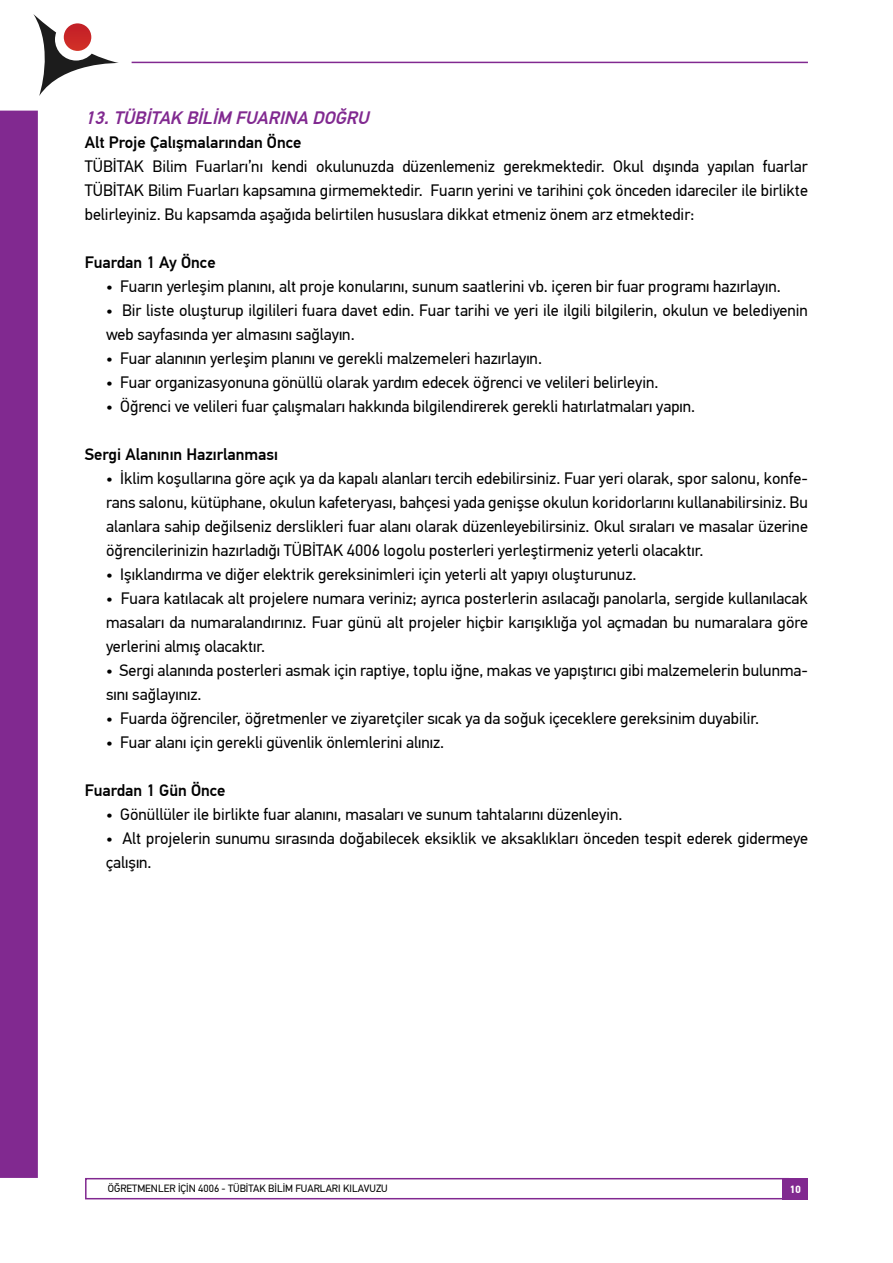
<style>
.page{position:relative;width:893px;height:1263px;background:#fff}
.page>*{position:absolute;margin:0;border:0;box-sizing:border-box;transform-origin:0 0}
.t1{font:italic 500 18px "PF Din Text Pro";color:#812990}
.t2{font:16.5px/24px "PF Din Text Pro";color:#000;text-align:justify}
.t3{font:500 16.5px "PF Din Text Pro";color:#000}
.t4{font:10.5px "PF Din Text Pro";color:#000}
.t5{font:700 10.5px "PF Din Text Pro";color:#fff}
</style>
<div class="page">
<div style="left:85px;top:1178px;width:704px;height:21px;border:2px solid #812990"></div>
<div style="left:782px;top:1178px;width:26px;height:21px;background:#812990"></div>
<div style="left:0;top:111px;width:38px;height:1067px;background:#812990"></div>
<svg style="left:33px;top:14px;width:86px;height:82px"></svg>
<hr style="left:132px;top:62px;width:676px;height:1px;background:#812990">
<p class="t1" style="left:85px;top:107px;width:290px">13.TÜBİTAK BİLİM FUARINA DOĞRU</p>
<p class="t3" style="left:85px;top:132px;width:218px">Alt Proje Çalışmalarından Önce</p>
<p class="t2" style="left:85px;top:155px;width:725px">TÜBİTAK Bilim Fuarları’nı kendi okulunuzda düzenlemeniz gerekmektedir. Okul dışında yapılan fuarlar TÜBİTAK Bilim Fuarları kapsamına girmemektedir. Fuarın yerini ve tarihini çok önceden idareciler ile birlikte belirleyiniz. Bu kapsamda aşağıda belirtilen hususlara dikkat etmeniz önem arz etmektedir:</p>
<p class="t3" style="left:85px;top:252px;width:132px">Fuardan 1 Ay Önce</p>
<p class="t2" style="left:106px;top:275px;width:676px">• Fuarın yerleşim planını, alt proje konularını, sunum saatlerini vb. içeren bir fuar programı hazırlayın.</p>
<p class="t2" style="left:106px;top:299px;width:703px">• Bir liste oluşturup ilgilileri fuara davet edin. Fuar tarihi ve yeri ile ilgili bilgilerin, okulun ve belediyenin web sayfasında yer almasını sağlayın.</p>
<p class="t2" style="left:106px;top:347px;width:437px">• Fuar alanının yerleşim planını ve gerekli malzemeleri hazırlayın.</p>
<p class="t2" style="left:106px;top:371px;width:554px">• Fuar organizasyonuna gönüllü olarak yardım edecek öğrenci ve velileri belirleyin.</p>
<p class="t2" style="left:106px;top:395px;width:591px">• Öğrenci ve velileri fuar çalışmaları hakkında bilgilendirerek gerekli hatırlatmaları yapın.</p>
<p class="t3" style="left:85px;top:445px;width:195px">Sergi Alanının Hazırlanması</p>
<p class="t2" style="left:106px;top:467px;width:703px">• İklim koşullarına göre açık ya da kapalı alanları tercih edebilirsiniz. Fuar yeri olarak, spor salonu, konfe&shy;rans salonu, kütüphane, okulun kafeteryası, bahçesi yada genişse okulun koridorlarını kullanabilirsiniz. Bu alanlara sahip değilseniz derslikleri fuar alanı olarak düzenleyebilirsiniz. Okul sıraları ve masalar üzerine öğrencilerinizin hazırladığı TÜBİTAK 4006 logolu posterleri yerleştirmeniz yeterli olacaktır.</p>
<p class="t2" style="left:106px;top:563px;width:532px">• Işıklandırma ve diğer elektrik gereksinimleri için yeterli alt yapıyı oluşturunuz.</p>
<p class="t2" style="left:106px;top:587px;width:703px">• Fuara katılacak alt projelere numara veriniz; ayrıca posterlerin asılacağı panolarla, sergide kullanılacak masaları da numaralandırınız. Fuar günü alt projeler hiçbir karışıklığa yol açmadan bu numaralara göre yerlerini almış olacaktır.</p>
<p class="t2" style="left:106px;top:659px;width:703px">• Sergi alanında posterleri asmak için raptiye, toplu iğne, makas ve yapıştırıcı gibi malzemelerin bulunma&shy;sını sağlayınız.</p>
<p class="t2" style="left:106px;top:707px;width:654px">• Fuarda öğrenciler, öğretmenler ve ziyaretçiler sıcak ya da soğuk içeceklere gereksinim duyabilir.</p>
<p class="t2" style="left:106px;top:731px;width:340px">• Fuar alanı için gerekli güvenlik önlemlerini alınız.</p>
<p class="t3" style="left:85px;top:781px;width:142px">Fuardan 1 Gün Önce</p>
<p class="t2" style="left:106px;top:803px;width:518px">• Gönüllüler ile birlikte fuar alanını, masaları ve sunum tahtalarını düzenleyin.</p>
<p class="t2" style="left:106px;top:827px;width:703px">• Alt projelerin sunumu sırasında doğabilecek eksiklik ve aksaklıkları önceden tespit ederek gidermeye çalışın.</p>
<p class="t4" style="left:108px;top:1182px;width:281px">ÖĞRETMENLER İÇİN 4006 - TÜBİTAK BİLİM FUARLARI KILAVUZU</p>
<p class="t5" style="left:789px;top:1182px;width:13px">10</p>
</div>
